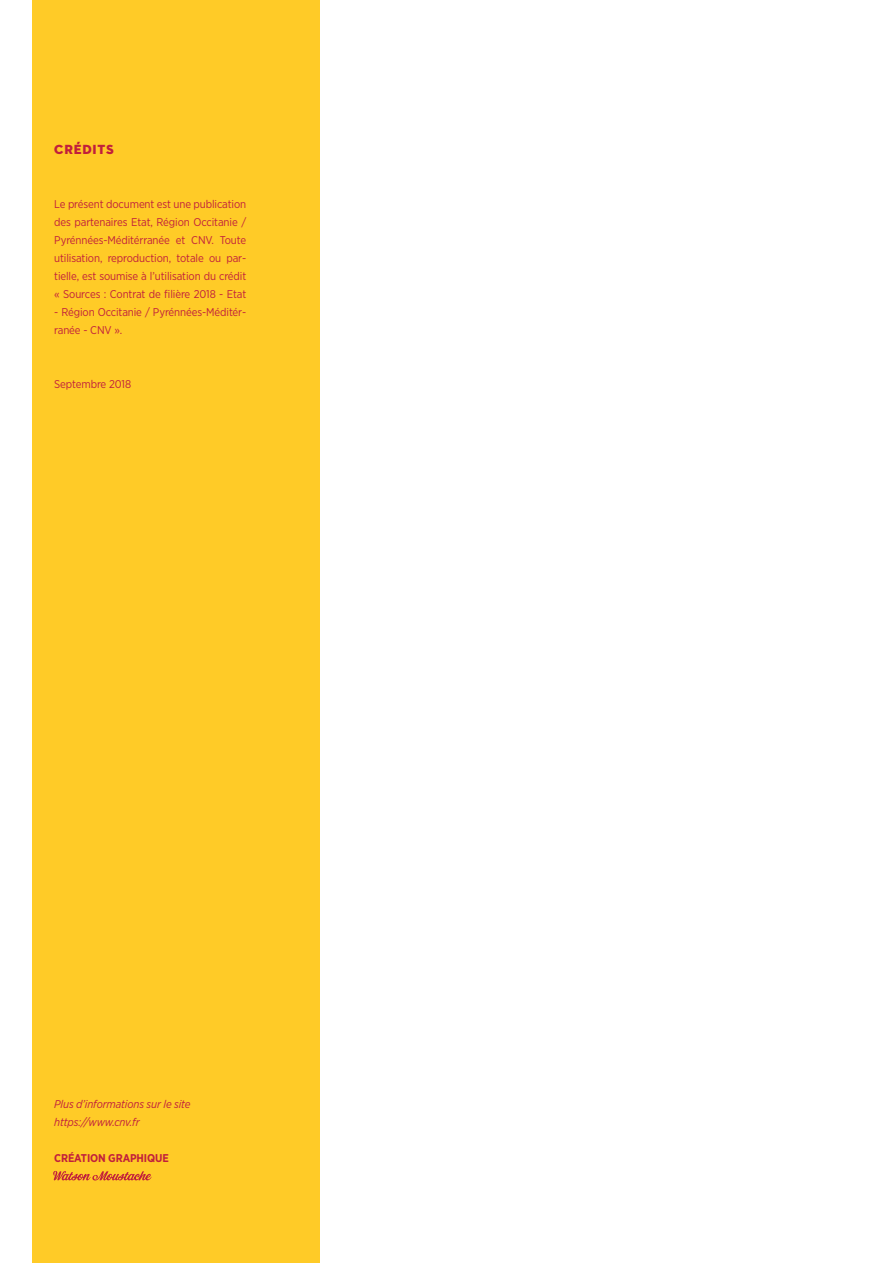
<style>
.page{position:relative;width:893px;height:1263px;background:#fff}
.page>*{position:absolute;margin:0;border:0;box-sizing:border-box;transform-origin:0 0}
.t1{font:13.5px "Neutraface 2 Display Titling";letter-spacing:.06em;color:#c11f3c}
.t2{font:11.25px/18px "Gotham Narrow";letter-spacing:-.01em;color:#c11f3c;text-align:justify}
.t3{font:italic 11.25px/18px "Gotham Narrow";letter-spacing:-.01em;color:#c11f3c}
.t4{font:700 11.25px "Gotham Narrow";letter-spacing:-.01em;color:#c11f3c}
</style>
<div class="page">
<div style="left:33px;top:0;width:287px;height:1263px;background:#ffcb27"></div>
<svg style="left:53px;top:1171px;width:99px;height:10px"></svg>
<p class="t1" style="left:54px;top:141px;width:61px">CRÉDITS</p>
<p class="t2" style="left:54px;top:195px;width:194px">Le présent document est une publication des partenaires Etat, Région Occitanie / Pyrénnées-Méditérranée et CNV. Toute utilisation, reproduction, totale ou par&shy;tielle, est soumise à l’utilisation du crédit « Sources : Contrat de filière 2018 - Etat</p>
<p class="t2" style="left:54px;top:303px;width:194px">- Région Occitanie / Pyrénnées-Méditér&shy;ranée - CNV ».</p>
<p class="t2" style="left:54px;top:375px;width:78px">Septembre 2018</p>
<p class="t3" style="left:54px;top:1095px;width:138px">Plus d’informations sur le site https://www.cnv.fr</p>
<p class="t4" style="left:54px;top:1151px;width:116px">CRÉATION GRAPHIQUE</p>
</div>
